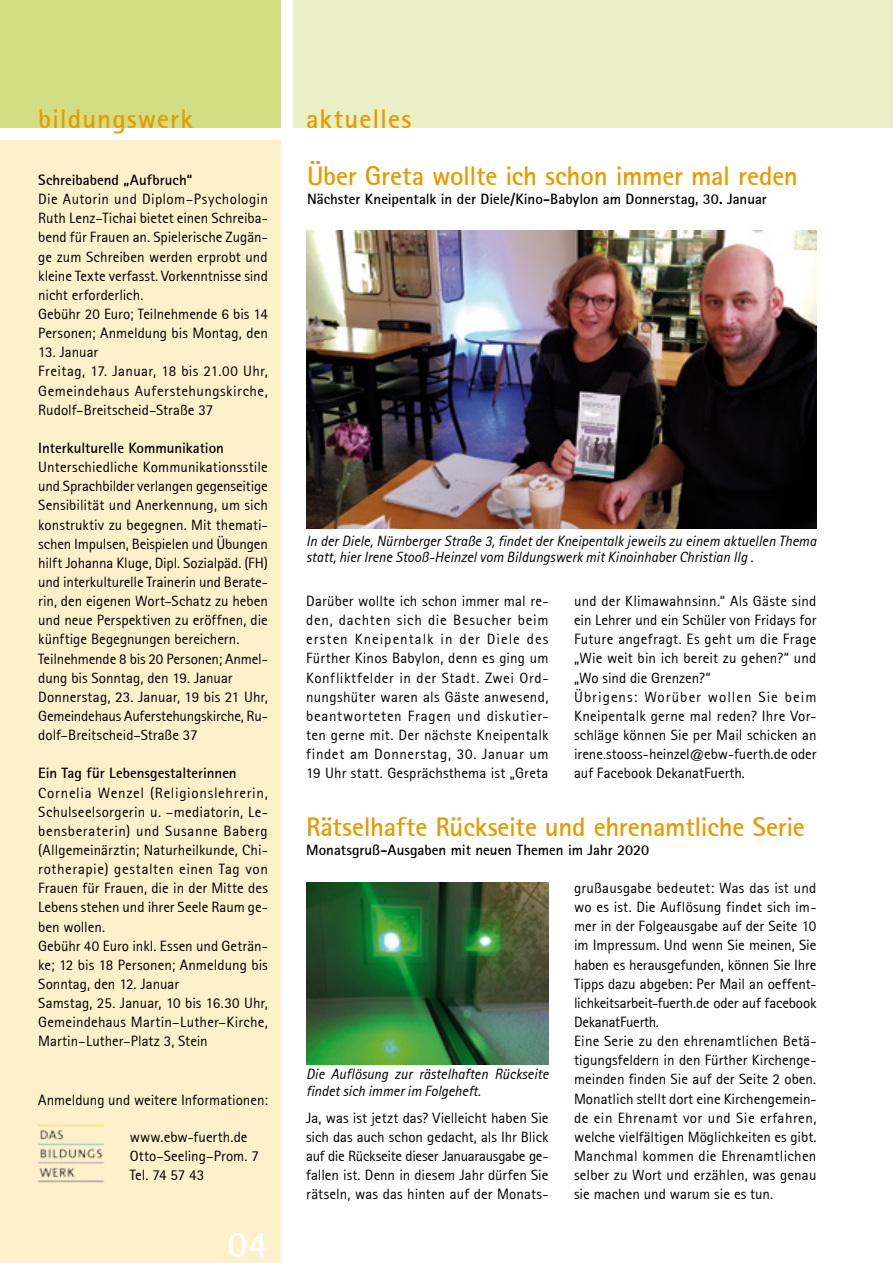
<style>
.page{position:relative;width:893px;height:1263px;background:#fff}
.page>*{position:absolute;margin:0;border:0;box-sizing:border-box;transform-origin:0 0}
.t1{font:37.5px "Rotis Sans Serif Bold 65";color:#fff}
.t2{font:27px "Rotis Sans Serif Bold 65";letter-spacing:-.005em;color:#e49c00}
.t3{font:27px "Rotis Sans Serif Bold 65";letter-spacing:.035em;color:#e49c00}
.t4{font:27px "Rotis Sans Serif Bold 65";letter-spacing:.04em;color:#e49c00}
.t5{font:15px/19.2px "Rotis Sans Serif 55";color:#000}
.t6{font:15px/16.5px "Rotis Sans Serif Italic 56";color:#000}
.t7{font:15px "Rotis Sans Serif Bold 65";color:#000}
.t8{font:15px/19.2px "Rotis Sans Serif 55";letter-spacing:.025em;color:#000}
</style>
<div class="page">
<div style="left:293px;top:0;width:600px;height:128px;background:#eaefc5"></div>
<div style="left:0;top:0;width:281px;height:128px;background:#d3de82"></div>
<div style="left:0;top:140px;width:281px;height:1123px;background:#fff0cc"></div>
<img style="left:37px;top:1124px;width:68px;height:59px">
<img style="left:306px;top:231px;width:510px;height:297px">
<img style="left:306px;top:882px;width:243px;height:182px">
<h2 class="t3" style="left:38px;top:101px;width:156px">bildungswerk</h2>
<p class="t7" style="left:38px;top:170px;width:156px">Schreibabend „Aufbruch“</p>
<p class="t5" style="left:38px;top:189px;width:231px">Die Autorin und Diplom–Psychologin Ruth Lenz–Tichai bietet einen Schreiba&shy;bend für Frauen an. Spielerische Zugän&shy;ge zum Schreiben werden erprobt und kleine Texte verfasst. Vorkenntnisse sind nicht erforderlich.<br>Gebühr 20 Euro; Teilnehmende 6 bis 14<br>Personen; Anmeldung bis Montag, den</p>
<p class="t8" style="left:38px;top:342px;width:231px">13. Januar<br>Freitag, 17. Januar, 18 bis 21.00 Uhr,<br>Gemeindehaus Auferstehungskirche,<br>Rudolf–Breitscheid–Straße 37</p>
<p class="t7" style="left:38px;top:438px;width:187px">Interkulturelle Kommunikation</p>
<p class="t5" style="left:38px;top:457px;width:231px">Unterschiedliche Kommunikationsstile und Sprachbilder verlangen gegenseitige Sensibilität und Anerkennung, um sich konstruktiv zu begegnen. Mit themati&shy;schen Impulsen, Beispielen und Übungen hilft Johanna Kluge, Dipl. Sozialpäd. (FH) und interkulturelle Trainerin und Berate&shy;rin, den eigenen Wort–Schatz zu heben und neue Perspektiven zu eröffnen, die künftige Begegnungen bereichern.<br>Teilnehmende 8 bis 20 Personen; Anmel&shy;dung bis Sonntag, den 19. Januar Donnerstag, 23. Januar, 19 bis 21 Uhr, Gemeindehaus Auferstehungskirche, Ru&shy;dolf–Breitscheid–Straße 37</p>
<p class="t7" style="left:38px;top:764px;width:200px">Ein Tag für Lebensgestalterinnen</p>
<p class="t5" style="left:38px;top:783px;width:231px">Cornelia Wenzel (Religionslehrerin, Schulseelsorgerin u. –mediatorin, Le&shy;bensberaterin) und Susanne Baberg (Allgemeinärztin; Naturheilkunde, Chi&shy;rotherapie) gestalten einen Tag von Frauen für Frauen, die in der Mitte des Lebens stehen und ihrer Seele Raum ge&shy;ben wollen.<br>Gebühr 40 Euro inkl. Essen und Geträn&shy;ke; 12 bis 18 Personen; Anmeldung bis Sonntag, den 12. Januar<br>Samstag, 25. Januar, 10 bis 16.30 Uhr, Gemeindehaus Martin–Luther–Kirche, Martin–Luther–Platz 3, Stein</p>
<p class="t5" style="left:38px;top:1090px;width:231px">Anmeldung und weitere Informationen:</p>
<p class="t5" style="left:130px;top:1127px;width:131px">www.ebw-fuerth.de<br>Otto–Seeling–Prom. 7<br>Tel. 74 57 43</p>
<h1 class="t1" style="left:227px;top:1220px;width:42px">04</h1>
<h2 class="t4" style="left:306px;top:101px;width:107px">aktuelles</h2>
<h2 class="t2" style="left:307px;top:159px;width:492px">Über Greta wollte ich schon immer mal reden</h2>
<p class="t7" style="left:307px;top:190px;width:461px">Nächster Kneipentalk in der Diele/Kino-Babylon am Donnerstag, 30. Januar</p>
<p class="t6" style="left:306px;top:532px;width:512px">In der Diele, Nürnberger Straße 3, findet der Kneipentalk jeweils zu einem aktuellen Thema statt, hier Irene Stooß-Heinzel vom Bildungswerk mit Kinoinhaber Christian Ilg .</p>
<p class="t5" style="left:306px;top:591px;width:244px;text-align:justify">Darüber wollte ich schon immer mal re&shy;den, dachten sich die Besucher beim ersten Kneipentalk in der Diele des Fürther Kinos Babylon, denn es ging um Konfliktfelder in der Stadt. Zwei Ord&shy;nungshüter waren als Gäste anwesend, beantworteten Fragen und diskutier&shy;ten gerne mit. Der nächste Kneipentalk findet am Donnerstag, 30. Januar um 19 Uhr statt. Gesprächsthema ist „Greta</p>
<p class="t5" style="left:574px;top:591px;width:244px">und der Klimawahnsinn.“ Als Gäste sind ein Lehrer und ein Schüler von Fridays for Future angefragt. Es geht um die Frage „Wie weit bin ich bereit zu gehen?“ und „Wo sind die Grenzen?“<br>Übrigens: Worüber wollen Sie beim Kneipentalk gerne mal reden? Ihre Vor&shy;schläge können Sie per Mail schicken an irene.stooss-heinzel@ebw-fuerth.de oder auf Facebook DekanatFuerth.</p>
<h2 class="t2" style="left:306px;top:809px;width:500px">Rätselhafte Rückseite und ehrenamtliche Serie</h2>
<p class="t7" style="left:306px;top:840px;width:344px">Monatsgruß-Ausgaben mit neuen Themen im Jahr 2020</p>
<p class="t6" style="left:306px;top:1066px;width:244px">Die Auflösung zur rästelhaften Rückseite findet sich immer im Folgeheft.</p>
<p class="t5" style="left:306px;top:1108px;width:244px;text-align:justify">Ja, was ist jetzt das? Vielleicht haben Sie sich das auch schon gedacht, als Ihr Blick auf die Rückseite dieser Januarausgabe ge&shy;fallen ist. Denn in diesem Jahr dürfen Sie rätseln, was das hinten auf der Monats-</p>
<p class="t5" style="left:574px;top:878px;width:244px">grußausgabe bedeutet: Was das ist und wo es ist. Die Auflösung findet sich im&shy;mer in der Folgeausgabe auf der Seite 10 im Impressum. Und wenn Sie meinen, Sie haben es herausgefunden, können Sie Ihre Tipps dazu abgeben: Per Mail an oeffent&shy;lichkeitsarbeit-fuerth.de oder auf facebook DekanatFuerth.<br>Eine Serie zu den ehrenamtlichen Betä&shy;tigungsfeldern in den Fürther Kirchenge&shy;meinden finden Sie auf der Seite 2 oben.<br>Monatlich stellt dort eine Kirchengemein&shy;de ein Ehrenamt vor und Sie erfahren, welche vielfältigen Möglichkeiten es gibt.<br>Manchmal kommen die Ehrenamtlichen selber zu Wort und erzählen, was genau sie machen und warum sie es tun.</p>
</div>
